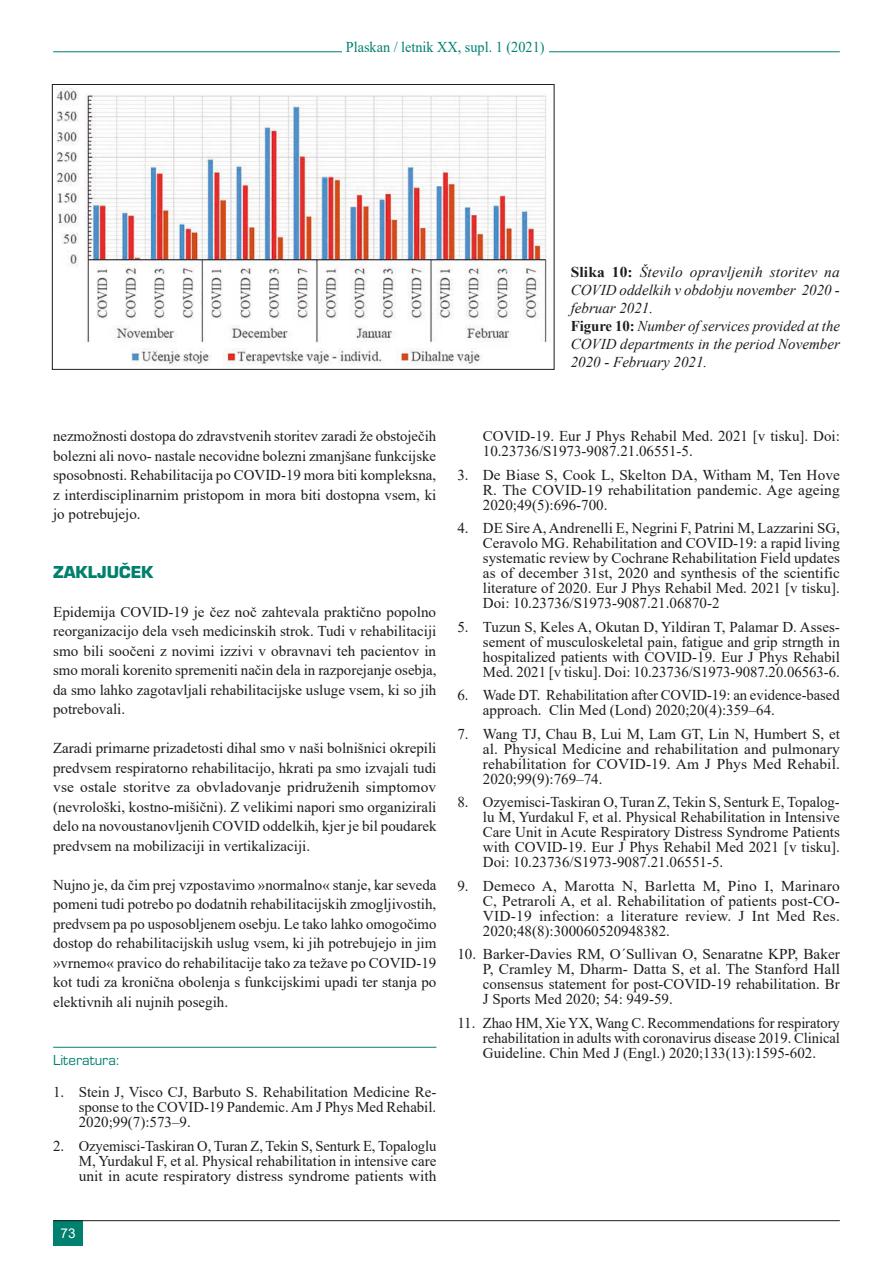
<style>
.page{position:relative;width:893px;height:1263px;background:#fff}
.page>*{position:absolute;margin:0;border:0;box-sizing:border-box;transform-origin:0 0}
.podnaslov{font:18px "Eurostile TEE Blac";color:#00806e}
.body_tekst{font:15px/15px "Times New Roman";color:#1d1d1b;text-align:justify}
.naslov_tabele_slike{font:italic 15px/18px "Times New Roman";color:#1d1d1b;text-align:justify}
.t1{font:15px "Times New Roman";color:#00806e;scale:.95 1}
.Literatura{font:15px "Eurostile TEE";color:#00806e}
.t2{font:13.5px "Arial";color:#fff}
.s1{font-weight:700;font-style:normal}
</style>
<div class="page">
<img style="left:56px;top:88px;width:491px;height:278px">
<div style="left:52px;top:84px;width:502px;height:285px;border:1px solid #1d1d1b"></div>
<hr style="left:53px;top:1047px;width:383px;height:1px;background:#00806e">
<hr style="left:53px;top:52px;width:787px;height:1px;background:#00806e">
<div style="left:342px;top:31px;width:206px;height:26px;background:#fff"></div>
<div style="left:53px;top:1220px;width:30px;height:26px;background:#00806e"></div>
<hr style="left:53px;top:1220px;width:787px;height:1px;background:#1d1d1b">
<p class="t1" style="left:346px;top:36px;width:211px">Plaskan / letnik XX, supl. 1 (2021)</p>
<p class="naslov_tabele_slike" style="left:571px;top:263px;width:271px"><span class="s1">Slika 10:</span> Število opravljenih storitev na COVID oddelkih v obdobju november 2020 - februar 2021.</p>
<p class="naslov_tabele_slike" style="left:571px;top:317px;width:271px"><span class="s1">Figure 10:</span> Number of services provided at the COVID departments in the period November 2020 - February 2021.</p>
<p class="body_tekst" style="left:53px;top:426px;width:385px;line-height:19.5px">nezmožnosti dostopa do zdravstvenih storitev zaradi že obstoječih bolezni ali novo- nastale necovidne bolezni zmanjšane funkcijske sposobnosti. Rehabilitacija po COVID-19 mora biti kompleksna, z interdisciplinarnim pristopom in mora biti dostopna vsem, ki jo potrebujejo.</p>
<p class="podnaslov" style="left:53px;top:562px;width:102px">ZAKLJUČEK</p>
<p class="body_tekst" style="left:53px;top:601px;width:385px;line-height:19.5px">Epidemija COVID-19 je čez noč zahtevala praktično popolno reorganizacijo dela vseh medicinskih strok. Tudi v rehabilitaciji smo bili soočeni z novimi izzivi v obravnavi teh pacientov in smo morali korenito spremeniti način dela in razporejanje osebja, da smo lahko zagotavljali rehabilitacijske usluge vsem, ki so jih potrebovali.</p>
<p class="body_tekst" style="left:53px;top:738px;width:385px;line-height:19.5px">Zaradi primarne prizadetosti dihal smo v naši bolnišnici okrepili predvsem respiratorno rehabilitacijo, hkrati pa smo izvajali tudi vse ostale storitve za obvladovanje pridruženih simptomov (nevrološki, kostno-mišični). Z velikimi napori smo organizirali delo na novoustanovljenih COVID oddelkih, kjer je bil poudarek predvsem na mobilizaciji in vertikalizaciji.</p>
<p class="body_tekst" style="left:53px;top:874px;width:385px;line-height:19.5px">Nujno je, da čim prej vzpostavimo »normalno« stanje, kar seveda pomeni tudi potrebo po dodatnih rehabilitacijskih zmogljivostih, predvsem pa po usposobljenem osebju. Le tako lahko omogočimo dostop do rehabilitacijskih uslug vsem, ki jih potrebujejo in jim »vrnemo« pravico do rehabilitacije tako za težave po COVID-19 kot tudi za kronična obolenja s funkcijskimi upadi ter stanja po elektivnih ali nujnih posegih.</p>
<p class="Literatura" style="left:53px;top:1052px;width:67px">Literatura:</p>
<p class="body_tekst" style="left:79px;top:1084px;width:359px;text-indent:-26px">1. Stein J, Visco CJ, Barbuto S. Rehabilitation Medicine Re&shy;sponse to the COVID-19 Pandemic. Am J Phys Med Rehabil.<br>2020;99(7):573–9.</p>
<p class="body_tekst" style="left:79px;top:1138px;width:359px;text-indent:-26px">2. Ozyemisci-Taskiran O, Turan Z, Tekin S, Senturk E, Topaloglu M, Yurdakul F, et al. Physical rehabilitation in intensive care unit in acute respiratory distress syndrome patients with</p>
<p class="t2" style="left:61px;top:1224px;width:17px">73</p>
<p class="body_tekst" style="left:483px;top:428px;width:358px">COVID-19. Eur J Phys Rehabil Med. 2021 [v tisku]. Doi:<br>10.23736/S1973-9087.21.06551-5.</p>
<p class="body_tekst" style="left:483px;top:467px;width:358px;text-indent:-26px">3. De Biase S, Cook L, Skelton DA, Witham M, Ten Hove R. The COVID-19 rehabilitation pandemic. Age ageing 2020;49(5):696-700.</p>
<p class="body_tekst" style="left:483px;top:520px;width:359px;text-indent:-26px">4. DE Sire A, Andrenelli E, Negrini F, Patrini M, Lazzarini SG, Ceravolo MG. Rehabilitation and COVID-19: a rapid living systematic review by Cochrane Rehabilitation Field updates as of december 31st, 2020 and synthesis of the scientific literature of 2020. Eur J Phys Rehabil Med. 2021 [v tisku].<br>Doi: 10.23736/S1973-9087.21.06870-2</p>
<p class="body_tekst" style="left:483px;top:619px;width:359px;text-indent:-26px">5. Tuzun S, Keles A, Okutan D, Yildiran T, Palamar D. Asses&shy;sement of musculoskeletal pain, fatigue and grip strngth in hospitalized patients with COVID-19. Eur J Phys Rehabil Med. 2021 [v tisku]. Doi: 10.23736/S1973-9087.20.06563-6.</p>
<p class="body_tekst" style="left:483px;top:687px;width:358px;text-indent:-26px">6. Wade DT. Rehabilitation after COVID-19: an evidence-based approach. Clin Med (Lond) 2020;20(4):359–64.</p>
<p class="body_tekst" style="left:483px;top:726px;width:359px;text-indent:-26px">7. Wang TJ, Chau B, Lui M, Lam GT, Lin N, Humbert S, et al. Physical Medicine and rehabilitation and pulmonary rehabilitation for COVID-19. Am J Phys Med Rehabil.<br>2020;99(9):769–74.</p>
<p class="body_tekst" style="left:483px;top:794px;width:358px;text-indent:-26px">8. Ozyemisci-Taskiran O, Turan Z, Tekin S, Senturk E, Topalog&shy;lu M, Yurdakul F, et al. Physical Rehabilitation in Intensive Care Unit in Acute Respiratory Distress Syndrome Patients with COVID-19. Eur J Phys Rehabil Med 2021 [v tisku].<br>Doi: 10.23736/S1973-9087.21.06551-5.</p>
<p class="body_tekst" style="left:483px;top:878px;width:359px;text-indent:-26px">9. Demeco A, Marotta N, Barletta M, Pino I, Marinaro C, Petraroli A, et al. Rehabilitation of patients post-CO-VID-19 infection: a literature review. J Int Med Res.<br>2020;48(8):300060520948382.</p>
<p class="body_tekst" style="left:483px;top:946px;width:359px;text-indent:-26px">10. Barker-Davies RM, O´Sullivan O, Senaratne KPP, Baker P, Cramley M, Dharm- Datta S, et al. The Stanford Hall consensus statement for post-COVID-19 rehabilitation. Br J Sports Med 2020; 54: 949-59.</p>
<p class="body_tekst" style="left:483px;top:1015px;width:359px;text-indent:-26px">11. Zhao HM, Xie YX, Wang C. Recommendations for respiratory rehabilitation in adults with coronavirus disease 2019. Clinical Guideline. Chin Med J (Engl.) 2020;133(13):1595-602.</p>
</div>
